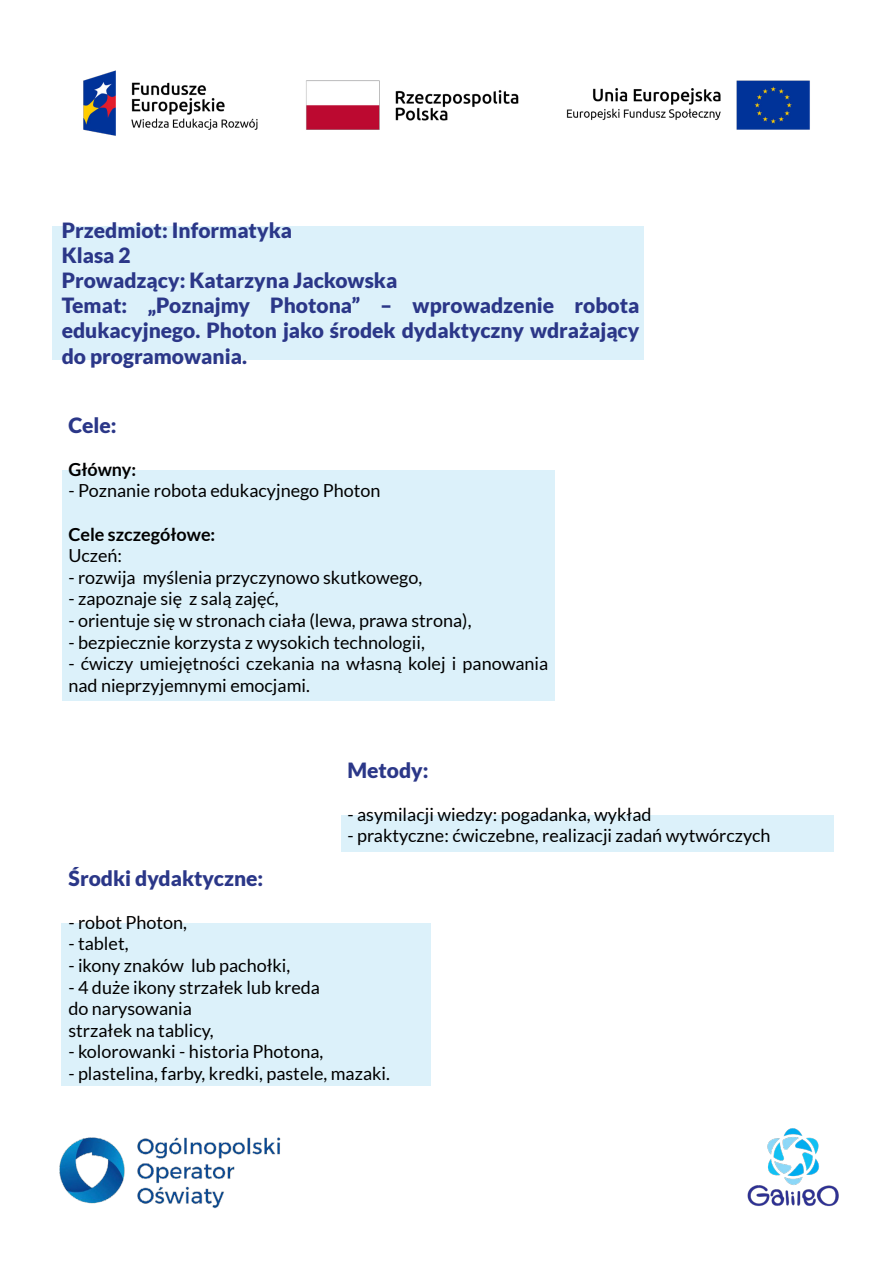
<style>
.page{position:relative;width:893px;height:1263px;background:#fff}
.page>*{position:absolute;margin:0;border:0;box-sizing:border-box;transform-origin:0 0}
.t1{font:900 21px/25.2px "Lato";color:#2b3788}
.t2{font:18px/21.6px "Lato";color:#000}
.t3{font:700 18px "Lato";color:#000}
</style>
<div class="page">
<img style="left:59px;top:1137px;width:222px;height:72px">
<img style="left:747px;top:1128px;width:92px;height:79px">
<img style="left:83px;top:70px;width:727px;height:66px">
<div style="left:62px;top:471px;width:492px;height:230px;background:#dcf1fa"></div>
<div style="left:53px;top:227px;width:591px;height:133px;background:#dcf1fa"></div>
<div style="left:341px;top:816px;width:492px;height:36px;background:#dcf1fa"></div>
<div style="left:62px;top:924px;width:369px;height:162px;background:#dcf1fa"></div>
<p class="t1" style="left:62px;top:217px;width:579px">Przedmiot: Informatyka<br>Klasa 2<br>Prowadzący: Katarzyna Jackowska<br>Temat: „Poznajmy Photona” – wprowadzenie robota edukacyjnego. Photon jako środek dydaktyczny wdrażający do programowania.</p>
<p class="t1" style="left:68px;top:412px;width:50px">Cele:</p>
<p class="t3" style="left:68px;top:459px;width:69px">Główny:</p>
<p class="t2" style="left:68px;top:480px;width:314px">- Poznanie robota edukacyjnego Photon</p>
<p class="t3" style="left:68px;top:524px;width:149px">Cele szczegółowe:</p>
<p class="t2" style="left:68px;top:545px;width:55px">Uczeń:</p>
<p class="t2" style="left:68px;top:566px;width:355px">- rozwija myślenia przyczynowo skutkowego,</p>
<p class="t2" style="left:68px;top:588px;width:212px">- zapoznaje się z salą zajęć,</p>
<p class="t2" style="left:68px;top:609px;width:405px">- orientuje się w stronach ciała (lewa, prawa strona),</p>
<p class="t2" style="left:68px;top:631px;width:358px">- bezpiecznie korzysta z wysokich technologii,</p>
<p class="t2" style="left:68px;top:653px;width:482px">- ćwiczy umiejętności czekania na własną kolej i panowania nad nieprzyjemnymi emocjami.</p>
<p class="t1" style="left:347px;top:757px;width:83px">Metody:</p>
<p class="t1" style="left:68px;top:865px;width:197px">Środki dydaktyczne:</p>
<p class="t2" style="left:347px;top:803px;width:306px">- asymilacji wiedzy: pogadanka, wykład</p>
<p class="t2" style="left:347px;top:825px;width:425px">- praktyczne: ćwiczebne, realizacji zadań wytwórczych</p>
<p class="t2" style="left:68px;top:911px;width:120px">- robot Photon,</p>
<p class="t2" style="left:68px;top:933px;width:62px">- tablet,</p>
<p class="t2" style="left:68px;top:954px;width:223px">- ikony znaków lub pachołki,</p>
<p class="t2" style="left:68px;top:976px;width:253px">- 4 duże ikony strzałek lub kreda do narysowania<br>strzałek na tablicy,</p>
<p class="t2" style="left:68px;top:1041px;width:256px">- kolorowanki - historia Photona,</p>
<p class="t2" style="left:68px;top:1062px;width:323px">- plastelina, farby, kredki, pastele, mazaki.</p>
</div>
